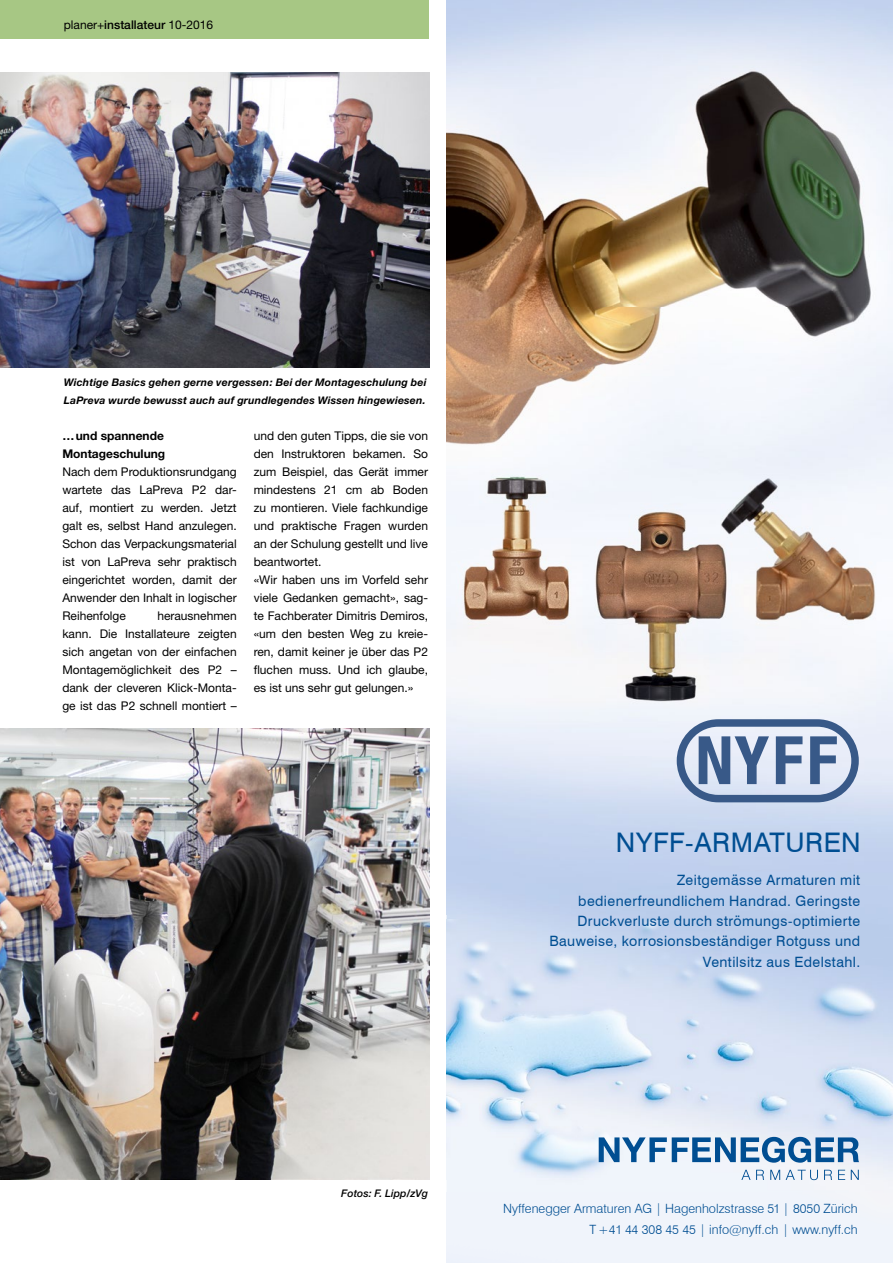
<style>
.page{position:relative;width:893px;height:1263px;background:#fff}
.page>*{position:absolute;margin:0;border:0;box-sizing:border-box;transform-origin:0 0}
.t1{font:27px "Swiss 721 BT";letter-spacing:.02em;color:#004e92}
.t2{font:14.25px/20.2px "Swiss 721 BT";letter-spacing:.03em;color:#004e92;text-align:right}
.t3{font:300 12.75px/21px "Swiss 721 BT";color:#004e92;text-align:right}
.t4{font:12px/18px "Helvetica Neue";color:#000;text-align:justify}
.t5{font:700 12px/18px "Helvetica Neue";color:#000}
.t6{font:italic 700 10.5px/18px "Helvetica Neue";letter-spacing:.02em;color:#000}
.t7{font:italic 500 10.5px "Helvetica Neue";color:#000}
.s1{font-weight:500}
</style>
<div class="page">
<div style="left:0;top:0;width:893px;height:38px;background:#a7c784"></div>
<div style="left:429px;top:0;width:464px;height:60px;background:#fff"></div>
<img style="left:0;top:72px;width:429px;height:295px">
<img style="left:0;top:728px;width:429px;height:451px">
<img style="left:446px;top:0;width:447px;height:1263px">
<img style="left:446px;top:919px;width:447px;height:260px">
<svg style="left:741px;top:1170px;width:23px;height:10px"></svg>
<svg style="left:770px;top:1170px;width:10px;height:10px"></svg>
<svg style="left:786px;top:1170px;width:32px;height:10px"></svg>
<svg style="left:824px;top:1170px;width:8px;height:10px"></svg>
<svg style="left:838px;top:1170px;width:7px;height:10px"></svg>
<svg style="left:851px;top:1170px;width:8px;height:10px"></svg>
<svg style="left:599px;top:1137px;width:260px;height:26px"></svg>
<svg style="left:677px;top:719px;width:182px;height:84px;background:#9aacc7"></svg>
<p class="t4" style="left:64px;top:15px;width:151px">planer+<span class="s1">installateur</span> 10-2016</p>
<p class="t6" style="left:64px;top:373px;width:364px">Wichtige Basics gehen gerne vergessen: Bei der Montageschulung bei<br>LaPreva wurde bewusst auch auf grundlegendes Wissen hingewiesen.</p>
<p class="t5" style="left:62px;top:426px;width:104px">…und spannende<br>Montageschulung</p>
<p class="t4" style="left:62px;top:462px;width:176px">Nach dem Produktionsrundgang wartete das LaPreva P2 dar&shy;auf, montiert zu werden. Jetzt galt es, selbst Hand anzulegen.<br>Schon das Verpackungsmaterial ist von LaPreva sehr praktisch eingerichtet worden, damit der Anwender den Inhalt in logischer Reihenfolge</p>
<p class="t4" style="left:62px;top:607px;width:176px;text-indent:95px">herausnehmen kann. Die Installateure zeigten sich angetan von der einfachen Montagemöglichkeit des P2 – dank der cleveren Klick-Monta&shy;ge ist das P2 schnell montiert –</p>
<p class="t4" style="left:254px;top:426px;width:176px;text-align:left">und den guten Tipps, die sie von den Instruktoren bekamen. So zum Beispiel, das Gerät immer mindestens 21 cm ab Boden zu montieren. Viele fachkundige und praktische Fragen wurden an der Schulung gestellt und live beantwortet.<br>«Wir haben uns im Vorfeld sehr viele Gedanken gemacht», sag&shy;te Fachberater Dimitris Demiros, «um den besten Weg zu kreie&shy;ren, damit keiner je über das P2 fluchen muss. Und ich glaube, es ist uns sehr gut gelungen.»</p>
<h1 class="t1" style="left:616px;top:824px;width:246px">NYFF-ARMATUREN</h1>
<p class="t2" style="left:549px;top:870px;width:312px">Zeitgemässe Armaturen mit bedienerfreundlichem Handrad. Geringste Druckverluste durch strömungs-optimierte Bauweise, korrosionsbeständiger Rotguss und Ventilsitz aus Edelstahl.</p>
<p class="t7" style="left:341px;top:1187px;width:88px">Fotos: F. Lipp/zVg</p>
<p class="t3" style="left:503px;top:1197px;width:356px">Nyffenegger Armaturen AG | Hagenholzstrasse 51 | 8050 Zürich<br>T +41 44 308 45 45 | info@nyff.ch | www.nyff.ch</p>
</div>
